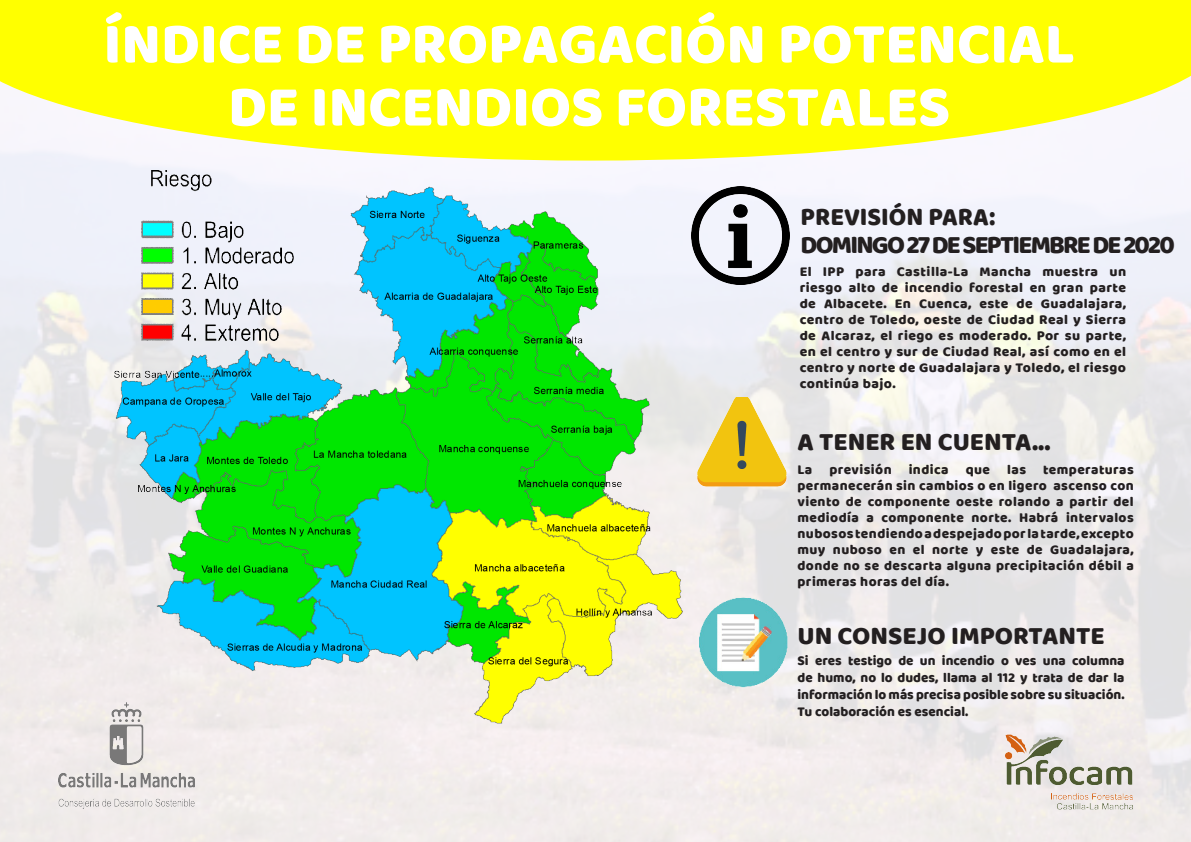
<style>
.page{position:relative;width:1191px;height:842px;background:#fff}
.page>*{position:absolute;margin:0;border:0;box-sizing:border-box;transform-origin:0 0}
.t1{font:59px "Baloo";color:#fff}
.t2{font:26px "Baloo";color:#231f20}
.t3{font:26px "Baloo";letter-spacing:-.07em;color:#231f20}
.t4{font:26px "Baloo";color:#231f20;scale:.96 1}
.t5{font:14px/16px "Baloo";letter-spacing:.03em;color:#231f20;text-align:justify}
.t6{font:14px/16.8px "Baloo";letter-spacing:.03em;color:#231f20;text-align:justify;scale:.96 1}
</style>
<div class="page">
<img style="left:0;top:161px;width:1191px;height:681px">
<img style="left:113px;top:179px;width:589px;height:556px">
<svg style="left:0;top:0;width:1191px;height:161px;background:#fefd23"></svg>
<img style="left:691px;top:187px;width:98px;height:98px">
<img style="left:694px;top:596px;width:97px;height:93px">
<img style="left:694px;top:397px;width:98px;height:94px">
<img style="left:999px;top:732px;width:143px;height:86px">
<img style="left:59px;top:702px;width:135px;height:107px">
<img style="left:142px;top:170px;width:152px;height:170px">
<p class="t1" style="left:103px;top:7px;width:972px">ÍNDICE DE PROPAGACIÓN POTENCIAL</p>
<p class="t1" style="left:228px;top:70px;width:723px">DE INCENDIOS FORESTALES</p>
<p class="t4" style="left:800px;top:200px;width:205px">PREVISIÓN PARA:</p>
<p class="t3" style="left:800px;top:228px;width:376px">DOMINGO 27 DE SEPTIEMBRE DE 2020</p>
<p class="t5" style="left:799px;top:263px;width:328px">El IPP para Castilla-La Mancha muestra un riesgo alto de incendio forestal en gran parte de Albacete. En Cuenca, este de Guadalajara, centro de Toledo, oeste de Ciudad Real y Sierra de Alcaraz, el riego es moderado. Por su parte, en el centro y sur de Ciudad Real, así como en el centro y norte de Guadalajara y Toledo, el riesgo continúa bajo.</p>
<p class="t2" style="left:797px;top:426px;width:255px">A TENER EN CUENTA...</p>
<p class="t5" style="left:797px;top:461px;width:338px">La previsión indica que las temperaturas permanecerán sin cambios o en ligero ascenso con viento de componente oeste rolando a partir del mediodía a componente norte. Habrá intervalos nubosos tendiendo a despejado por la tarde, excepto muy nuboso en el norte y este de Guadalajara, donde no se descarta alguna precipitación débil a primeras horas del día.</p>
<p class="t2" style="left:797px;top:620px;width:309px">UN CONSEJO IMPORTANTE</p>
<p class="t6" style="left:797px;top:652px;width:342px">Si eres testigo de un incendio o ves una columna de humo, no lo dudes, llama al 112 y trata de dar la información lo más precisa posible sobre su situación.<br>Tu colaboración es esencial.</p>
</div>
